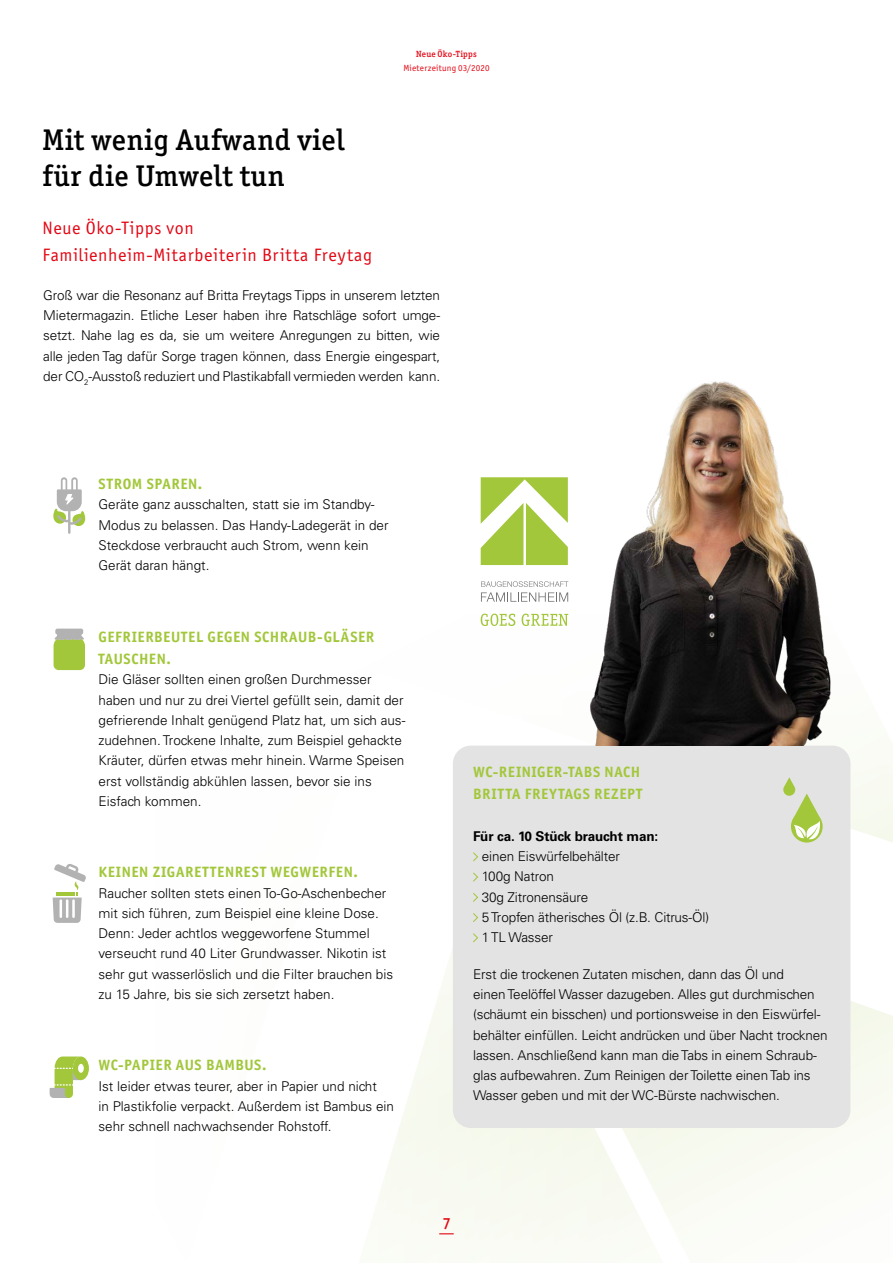
<style>
.page{position:relative;width:893px;height:1263px;background:#fff}
.page>*{position:absolute;margin:0;border:0;box-sizing:border-box;transform-origin:0 0}
.t1{font:500 30px/36px "ITC Officina Serif";letter-spacing:.02em;color:#000}
.t2{font:18px/27px "ITC Officina Sans";letter-spacing:.04em;color:#e30613}
.t3{font:500 16.5px "ITC Officina Serif";color:#e30613}
.t4{font:700 15px/22.5px "ITC Officina Sans";letter-spacing:.04em;color:#a2c73a}
.t5{font:300 13.5px/20.2px "Univers LT Std";color:#000}
.t6{font:700 13.5px "Univers LT Std";letter-spacing:-.01em;color:#000}
.t7{font:9px "ITC Officina Sans";letter-spacing:.025em;color:#e30613}
.t8{font:500 9px "ITC Officina Serif";letter-spacing:.025em;color:#e30613}
</style>
<div class="page">
<svg style="left:373px;top:1028px;width:119px;height:229px;fill:#f8faf2"></svg>
<svg style="left:492px;top:1028px;width:401px;height:233px;fill:#f9fbf4"></svg>
<div style="left:453px;top:746px;width:397px;height:382px;background:#e3e3e3;border-radius:18px"></div>
<svg style="left:473px;top:852px;width:5px;height:10px"></svg>
<svg style="left:473px;top:872px;width:5px;height:10px"></svg>
<svg style="left:473px;top:893px;width:5px;height:9px"></svg>
<svg style="left:473px;top:913px;width:5px;height:9px"></svg>
<svg style="left:473px;top:933px;width:5px;height:10px"></svg>
<svg style="left:783px;top:777px;width:40px;height:66px"></svg>
<svg style="left:54px;top:629px;width:31px;height:41px"></svg>
<svg style="left:53px;top:864px;width:33px;height:59px"></svg>
<svg style="left:53px;top:477px;width:33px;height:57px"></svg>
<div style="left:73px;top:1056px;width:16px;height:24px;background:#a2c73a;border-radius:50%"></div>
<div style="left:78px;top:1064px;width:6px;height:9px;background:#fff;border-radius:50%"></div>
<svg style="left:50px;top:1056px;width:31px;height:42px"></svg>
<img style="left:502px;top:381px;width:334px;height:365px">
<svg style="left:481px;top:477px;width:87px;height:88px"></svg>
<svg style="left:481px;top:581px;width:87px;height:21px"></svg>
<svg style="left:481px;top:614px;width:34px;height:12px"></svg>
<svg style="left:522px;top:614px;width:46px;height:12px"></svg>
<svg style="left:439px;top:1233px;width:15px;height:1px"></svg>
<p class="t8" style="left:416px;top:49px;width:62px">Neue Öko-Tipps</p>
<h1 class="t1" style="left:43px;top:122px;width:304px">Mit wenig Aufwand viel für die Umwelt tun</h1>
<h2 class="t2" style="left:43px;top:214px;width:331px">Neue Öko-Tipps von<br>Familienheim-Mitarbeiterin Britta Freytag</h2>
<p class="t7" style="left:403px;top:63px;width:88px">Mieterzeitung 03/2020</p>
<p class="t5" style="left:43px;top:285px;width:398px;text-align:justify">Groß war die Resonanz auf Britta Freytags Tipps in unserem letzten Mietermagazin. Etliche Leser haben ihre Ratschläge sofort umge&shy;setzt. Nahe lag es da, sie um weitere Anregungen zu bitten, wie alle jeden Tag dafür Sorge tragen können, dass Energie eingespart, der CO<sub>2</sub>-Ausstoß reduziert und Plastikabfall vermieden werden kann.</p>
<p class="t4" style="left:98px;top:473px;width:105px">STROM SPAREN.</p>
<p class="t5" style="left:98px;top:494px;width:292px">Geräte ganz ausschalten, statt sie im Standby-Modus zu belassen. Das Handy-Ladegerät in der Steckdose verbraucht auch Strom, wenn kein Gerät daran hängt.</p>
<p class="t4" style="left:98px;top:625px;width:277px">GEFRIERBEUTEL GEGEN SCHRAUB-GLÄSER<br>TAUSCHEN.</p>
<p class="t5" style="left:98px;top:669px;width:308px">Die Gläser sollten einen großen Durchmesser haben und nur zu drei Viertel gefüllt sein, damit der gefrierende Inhalt genügend Platz hat, um sich aus&shy;zudehnen. Trockene Inhalte, zum Beispiel gehackte Kräuter, dürfen etwas mehr hinein. Warme Speisen erst vollständig abkühlen lassen, bevor sie ins Eisfach kommen.</p>
<p class="t4" style="left:98px;top:861px;width:261px">KEINEN ZIGARETTENREST WEGWERFEN.</p>
<p class="t5" style="left:98px;top:883px;width:296px">Raucher sollten stets einen To-Go-Aschenbecher mit sich führen, zum Beispiel eine kleine Dose.<br>Denn: Jeder achtlos weggeworfene Stummel verseucht rund 40 Liter Grundwasser. Nikotin ist sehr gut wasserlöslich und die Filter brauchen bis zu 15 Jahre, bis sie sich zersetzt haben.</p>
<p class="t4" style="left:98px;top:1054px;width:170px">WC-PAPIER AUS BAMBUS.</p>
<p class="t5" style="left:98px;top:1076px;width:297px">Ist leider etwas teurer, aber in Papier und nicht<br>in Plastikfolie verpackt. Außerdem ist Bambus ein sehr schnell nachwachsender Rohstoff.</p>
<p class="t4" style="left:473px;top:760px;width:171px">WC-REINIGER-TABS NACH<br>BRITTA FREYTAGS REZEPT</p>
<p class="t6" style="left:473px;top:828px;width:187px">Für ca. 10 Stück braucht man:</p>
<p class="t5" style="left:482px;top:846px;width:229px">einen Eiswürfelbehälter<br>100g Natron<br>30g Zitronensäure<br>5 Tropfen ätherisches Öl (z.B. Citrus-Öl)<br>1 TL Wasser</p>
<p class="t5" style="left:473px;top:964px;width:356px">Erst die trockenen Zutaten mischen, dann das Öl und<br>einen Teelöffel Wasser dazugeben. Alles gut durchmischen (schäumt ein bisschen) und portionsweise in den Eiswürfel&shy;behälter einfüllen. Leicht andrücken und über Nacht trocknen lassen. Anschließend kann man die Tabs in einem Schraub&shy;glas aufbewahren. Zum Reinigen der Toilette einen Tab ins Wasser geben und mit der WC-Bürste nachwischen.</p>
<p class="t3" style="left:442px;top:1213px;width:10px">7</p>
</div>
